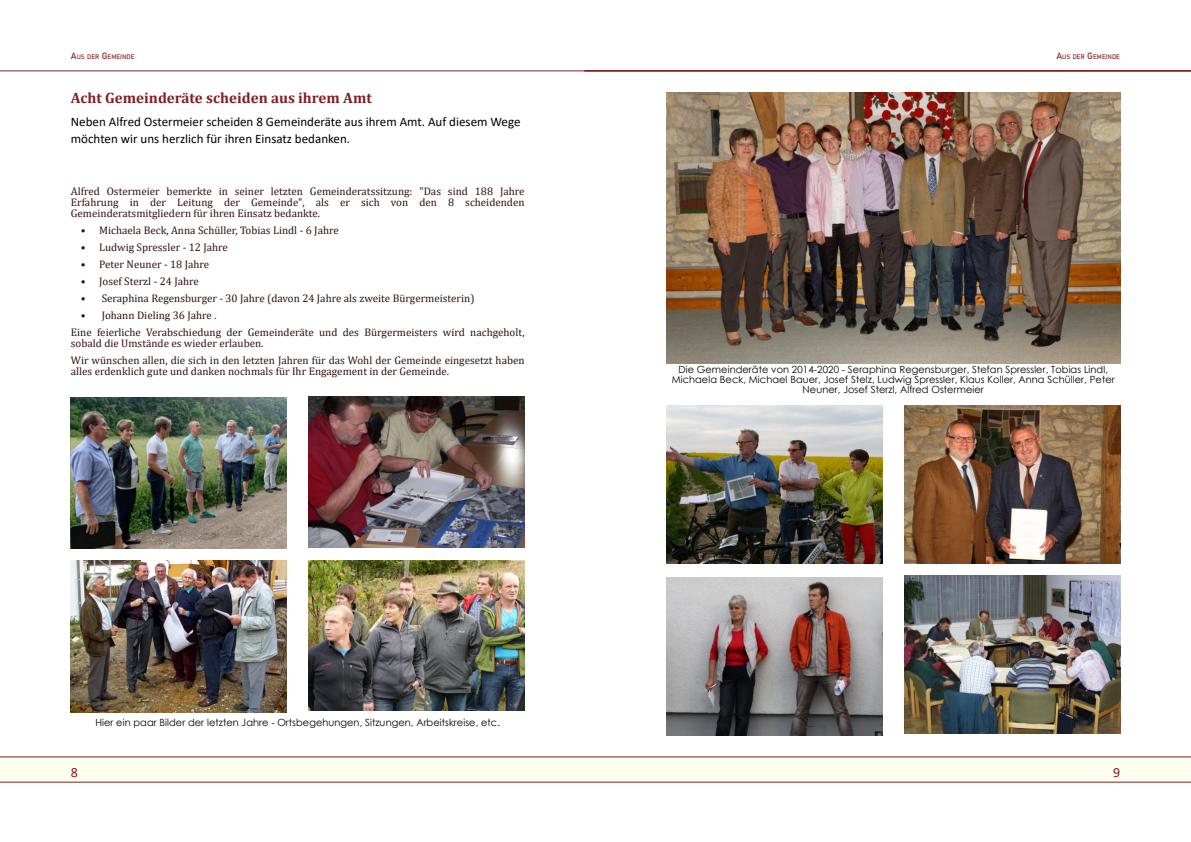
<style>
.page{position:relative;width:1191px;height:842px;background:#fff}
.page>*{position:absolute;margin:0;border:0;box-sizing:border-box;transform-origin:0 0}
.t1{font:700 15px "Cambria";color:#811e20}
.t2{font:14px "Calibri";color:#811d1f}
.t3{font:13px/17.1px "Calibri";color:#000}
.t4{font:11px/11px "Cambria";color:#311}
.t5{font:9.9px/10px "Century Gothic";color:#060303;text-align:center}
.t6{font:6.4px "Bahnschrift";color:#811e20}
.s1{font-size:9px}
</style>
<div class="page">
<svg style="left:0;top:757px;width:1191px;height:25px"></svg>
<hr style="left:0;top:71px;width:1191px;height:1px;background:#811e20">
<img style="left:904px;top:405px;width:216px;height:159px">
<img style="left:308px;top:561px;width:216px;height:150px">
<img style="left:71px;top:397px;width:216px;height:152px">
<img style="left:71px;top:561px;width:216px;height:151px">
<img style="left:666px;top:577px;width:216px;height:158px">
<img style="left:904px;top:575px;width:216px;height:158px">
<img style="left:308px;top:396px;width:216px;height:151px">
<img style="left:666px;top:405px;width:216px;height:159px">
<img style="left:666px;top:92px;width:454px;height:271px">
<p class="t6" style="left:71px;top:54px;width:65px"><span class="s1">A</span>US DER <span class="s1">G</span>EMEINDE</p>
<p class="t6" style="left:1056px;top:54px;width:65px"><span class="s1">A</span>US DER <span class="s1">G</span>EMEINDE</p>
<h1 class="t1" style="left:71px;top:91px;width:302px">Acht Gemeinderäte scheiden aus ihrem Amt</h1>
<p class="t3" style="left:71px;top:114px;width:451px">Neben Alfred Ostermeier scheiden 8 Gemeinderäte aus ihrem Amt. Auf diesem Wege möchten wir uns herzlich für ihren Einsatz bedanken.</p>
<p class="t4" style="left:71px;top:187px;width:455px;text-align:justify">Alfred Ostermeier bemerkte in seiner letzten Gemeinderatssitzung: "Das sind 188 Jahre Erfahrung in der Leitung der Gemeinde", als er sich von den 8 scheidenden Gemeinderatsmitgliedern für ihren Einsatz bedankte.</p>
<p class="t4" style="left:81px;top:226px;width:259px">• Michaela Beck, Anna Schüller, Tobias Lindl - 6 Jahre</p>
<p class="t4" style="left:81px;top:243px;width:149px">• Ludwig Spressler - 12 Jahre</p>
<p class="t4" style="left:81px;top:260px;width:130px">• Peter Neuner - 18 Jahre</p>
<p class="t4" style="left:81px;top:277px;width:120px">• Josef Sterzl - 24 Jahre</p>
<p class="t4" style="left:81px;top:294px;width:395px">• Seraphina Regensburger - 30 Jahre (davon 24 Jahre als zweite Bürgermeisterin)</p>
<p class="t4" style="left:71px;top:308px;width:455px;line-height:17px;text-indent:10px">• Johann Dieling 36 Jahre .<br>Eine feierliche Verabschiedung der Gemeinderäte und des Bürgermeisters wird nachgeholt,</p>
<p class="t4" style="left:71px;top:336px;width:455px;line-height:17px">sobald die Umstände es wieder erlauben.<br>Wir wünschen allen, die sich in den letzten Jahren für das Wohl der Gemeinde eingesetzt haben</p>
<p class="t4" style="left:71px;top:367px;width:380px">alles erdenklich gute und danken nochmals für Ihr Engagement in der Gemeinde.</p>
<p class="t5" style="left:671px;top:365px;width:444px">Die Gemeinderäte von 2014-2020 - Seraphina Regensburger, Stefan Spressler, Tobias Lindl,<br>Michaela Beck, Michael Bauer, Josef Stelz, Ludwig Spressler, Klaus Koller, Anna Schüller, Peter<br>Neuner, Josef Sterzl, Alfred Ostermeier</p>
<p class="t5" style="left:95px;top:718px;width:406px">Hier ein paar Bilder der letzten Jahre - Ortsbegehungen, Sitzungen, Arbeitskreise, etc.</p>
<p class="t2" style="left:71px;top:767px;width:9px">8</p>
<p class="t2" style="left:1113px;top:767px;width:9px">9</p>
</div>
